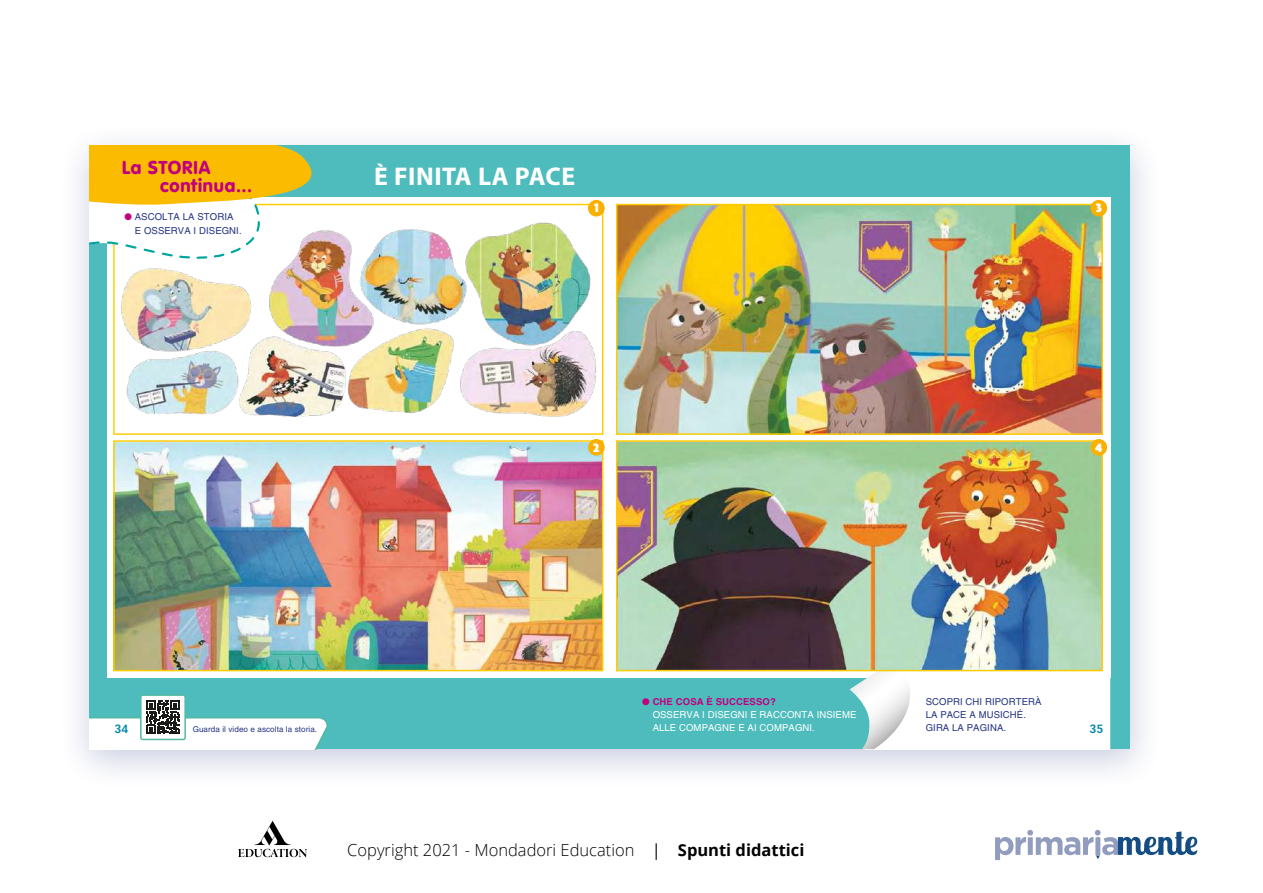
<style>
.page{position:relative;width:1263px;height:893px;background:#fff}
.page>*{position:absolute;margin:0;border:0;box-sizing:border-box;transform-origin:0 0}
.t1{font:700 25.65px "Myriad Pro";letter-spacing:.02em;color:#fff}
.t2{font:900 18.3px/17.5px "VAG Rounded Std";letter-spacing:.04em;color:#c2007e}
.t3{font:300 16.5px "Open Sans";color:#000}
.t4{font:900 13.2px "Agenda";color:#fff}
.t5{font:700 11.7px "Vectora LT Std";color:#0089ab}
.t6{font:9.6px/13.2px "Helvetica LT Std";letter-spacing:.01em;color:#253483}
.t7{font:9.6px/13.2px "Helvetica LT Std";letter-spacing:.01em;color:#fff}
.t8{font:8.1px "Helvetica LT Std";letter-spacing:.01em;color:#253483}
.s1{color:#c2007e}
.s2{font-weight:700;color:#c2007e}
.s3{font-weight:400}
.s4{font-weight:700}
</style>
<div class="page">
<svg style="left:995px;top:830px;width:202px;height:30px"></svg>
<svg style="left:238px;top:821px;width:69px;height:36px"></svg>
<div style="left:58px;top:123px;width:1105px;height:668px;background:#273583;opacity:.25"></div>
<div style="left:89px;top:146px;width:525px;height:603px;background:#4ebcbd"></div>
<div style="left:610px;top:146px;width:520px;height:603px;background:#4ebcbd"></div>
<div style="left:107px;top:197px;width:1003px;height:480px;background:#fff"></div>
<img style="left:115px;top:442px;width:486px;height:227px">
<div style="left:113px;top:440px;width:490px;height:231px;border:1px solid #fc0"></div>
<img style="left:121px;top:211px;width:475px;height:206px">
<svg style="left:824px;top:671px;width:286px;height:78px"></svg>
<svg style="left:89px;top:146px;width:260px;height:122px"></svg>
<img style="left:618px;top:442px;width:483px;height:227px">
<div style="left:616px;top:440px;width:487px;height:231px;border:1px solid #fc0"></div>
<img style="left:618px;top:206px;width:483px;height:227px">
<div style="left:616px;top:204px;width:487px;height:231px;border:1px solid #fc0"></div>
<div style="left:588px;top:200px;width:17px;height:17px;background:#f9b000;border-radius:50%"></div>
<div style="left:1090px;top:200px;width:17px;height:17px;background:#f9b000;border-radius:50%"></div>
<div style="left:588px;top:439px;width:17px;height:17px;background:#f9b000;border-radius:50%"></div>
<div style="left:1090px;top:439px;width:17px;height:17px;background:#f9b000;border-radius:50%"></div>
<div style="left:141px;top:695px;width:44px;height:44px;background:#fff;border-radius:2px"></div>
<svg style="left:89px;top:700px;width:239px;height:49px"></svg>
<div style="left:140px;top:694px;width:46px;height:46px;border:1px solid #50b9a2;border-radius:2px"></div>
<h2 class="t2" style="left:160px;top:160px;width:93px;text-indent:-38px">La STORIA continua...</h2>
<p class="t6" style="left:135px;top:210px;width:108px;text-indent:-10px"><span class="s1">●</span> ASCOLTA LA STORIA<br>E OSSERVA I DISEGNI.</p>
<h1 class="t1" style="left:374px;top:160px;width:202px">È FINITA LA PACE</h1>
<h3 class="t4" style="left:594px;top:201px;width:6px">1</h3>
<h3 class="t4" style="left:1096px;top:201px;width:8px">3</h3>
<h3 class="t4" style="left:593px;top:440px;width:8px">2</h3>
<h3 class="t4" style="left:1095px;top:440px;width:9px">4</h3>
<p class="t7" style="left:653px;top:694px;width:205px;text-indent:-10px"><span class="s1">●</span> <span class="s2">CHE COSA È SUCCESSO?<br></span>OSSERVA I DISEGNI E RACCONTA INSIEME<br>ALLE COMPAGNE E AI COMPAGNI.</p>
<p class="t6" style="left:926px;top:694px;width:117px">SCOPRI CHI RIPORTERÀ<br>LA PACE A MUSICHÉ.<br>GIRA LA PAGINA.</p>
<p class="t5" style="left:114px;top:722px;width:15px">34</p>
<p class="t5" style="left:1089px;top:722px;width:15px">35</p>
<p class="t8" style="left:193px;top:725px;width:126px">Guarda il video e ascolta la storia.</p>
<h3 class="t3" style="left:347px;top:838px;width:459px">Copyright 2021 - Mondadori Education <span class="s3">|</span> <span class="s4">Spunti didattici</span></h3>
</div>
